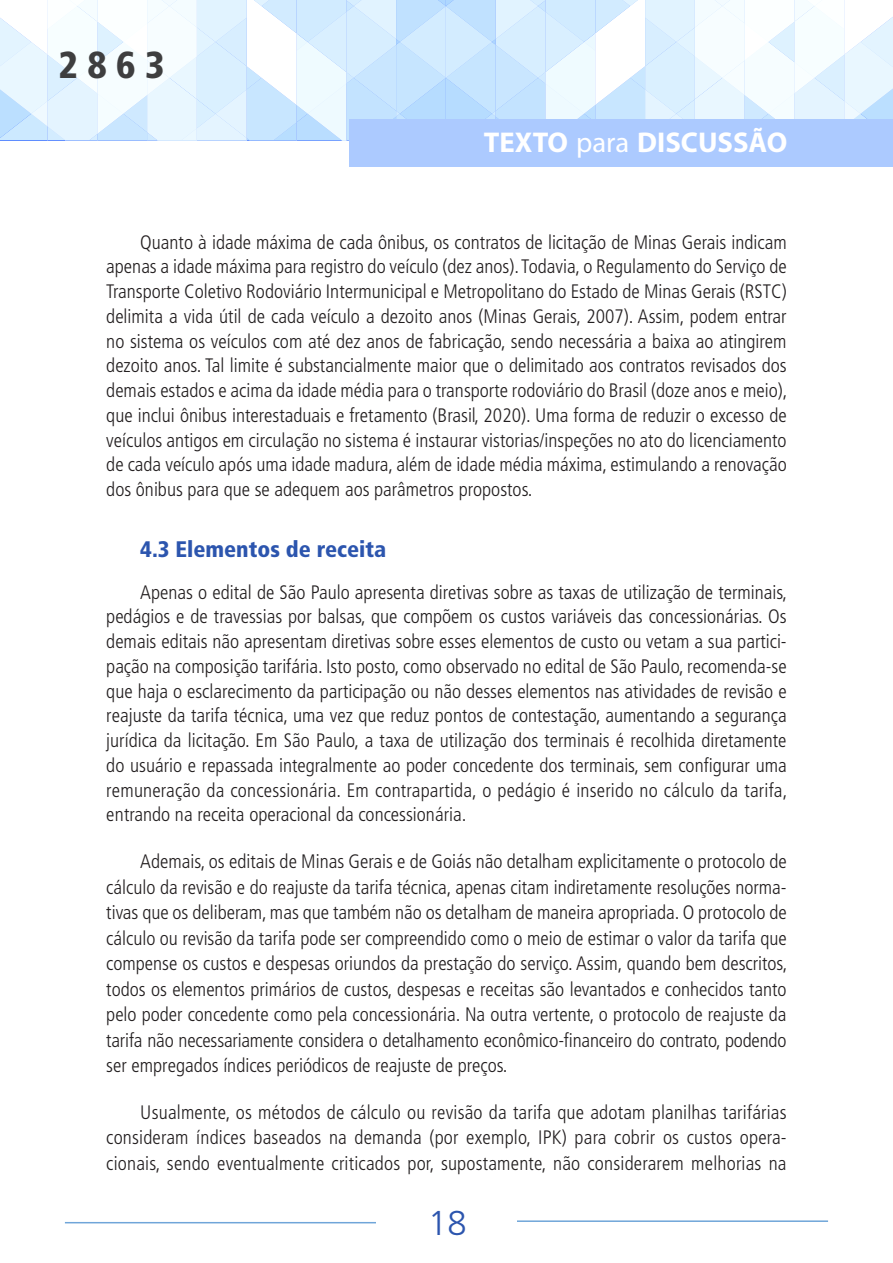
<style>
.page{position:relative;width:893px;height:1263px;background:#fff}
.page>*{position:absolute;margin:0;border:0;box-sizing:border-box;transform-origin:0 0}
.t1{font:900 condensed 37.5px "Frutiger LT Pro";color:#3e3e3f}
.t2{font:300 34.5px "Frutiger LT Pro";color:#2c55ae}
.t3{font:700 28.65px "Myriad Pro";color:#fff}
.titulo_2{font:900 condensed 22.5px "Frutiger LT Pro";color:#2c55ae}
.texto_corrido{font:300 condensed 19.5px/24.8px "Frutiger LT Pro";color:#231f20;text-align:justify}
.s1{font-weight:400}
</style>
<div class="page">
<svg style="left:0;top:0;width:893px;height:140px"></svg>
<div style="left:349px;top:119px;width:544px;height:48px;background:#accaff"></div>
<hr style="left:517px;top:1220px;width:311px;height:2px;background:#6fa5d9">
<hr style="left:65px;top:1222px;width:311px;height:1px;background:#6fa5d9">
<h1 class="t1" style="left:58px;top:42px;width:108px">2863</h1>
<h3 class="t3" style="left:484px;top:124px;width:305px">TEXTO <span class="s1">para</span> DISCUSSÃO</h3>
<p class="texto_corrido" style="left:106px;top:230px;width:683px;text-indent:34px">Quanto à idade máxima de cada ônibus, os contratos de licitação de Minas Gerais indicam apenas a idade máxima para registro do veículo (dez anos). Todavia, o Regulamento do Serviço de Transporte Coletivo Rodoviário Intermunicipal e Metropolitano do Estado de Minas Gerais (RSTC) delimita a vida útil de cada veículo a dezoito anos (Minas Gerais, 2007). Assim, podem entrar no sistema os veículos com até dez anos de fabricação, sendo necessária a baixa ao atingirem dezoito anos. Tal limite é substancialmente maior que o delimitado aos contratos revisados dos demais estados e acima da idade média para o transporte rodoviário do Brasil (doze anos e meio), que inclui ônibus interestaduais e fretamento (Brasil, 2020). Uma forma de reduzir o excesso de veículos antigos em circulação no sistema é instaurar vistorias/inspeções no ato do licenciamento de cada veículo após uma idade madura, além de idade média máxima, estimulando a renovação dos ônibus para que se adequem aos parâmetros propostos.</p>
<p class="titulo_2" style="left:140px;top:535px;width:248px">4.3 Elementos de receita</p>
<p class="texto_corrido" style="left:106px;top:580px;width:683px;text-indent:34px">Apenas o edital de São Paulo apresenta diretivas sobre as taxas de utilização de terminais, pedágios e de travessias por balsas, que compõem os custos variáveis das concessionárias. Os demais editais não apresentam diretivas sobre esses elementos de custo ou vetam a sua partici&shy;pação na composição tarifária. Isto posto, como observado no edital de São Paulo, recomenda-se que haja o esclarecimento da participação ou não desses elementos nas atividades de revisão e reajuste da tarifa técnica, uma vez que reduz pontos de contestação, aumentando a segurança jurídica da licitação. Em São Paulo, a taxa de utilização dos terminais é recolhida diretamente do usuário e repassada integralmente ao poder concedente dos terminais, sem configurar uma remuneração da concessionária. Em contrapartida, o pedágio é inserido no cálculo da tarifa, entrando na receita operacional da concessionária.</p>
<p class="texto_corrido" style="left:106px;top:849px;width:683px;line-height:25.5px;text-indent:34px">Ademais, os editais de Minas Gerais e de Goiás não detalham explicitamente o protocolo de cálculo da revisão e do reajuste da tarifa técnica, apenas citam indiretamente resoluções norma&shy;tivas que os deliberam, mas que também não os detalham de maneira apropriada. O protocolo de cálculo ou revisão da tarifa pode ser compreendido como o meio de estimar o valor da tarifa que compense os custos e despesas oriundos da prestação do serviço. Assim, quando bem descritos, todos os elementos primários de custos, despesas e receitas são levantados e conhecidos tanto pelo poder concedente como pela concessionária. Na outra vertente, o protocolo de reajuste da tarifa não necessariamente considera o detalhamento econômico-financeiro do contrato, podendo ser empregados índices periódicos de reajuste de preços.</p>
<p class="texto_corrido" style="left:106px;top:1100px;width:682px;line-height:25.5px;text-indent:34px">Usualmente, os métodos de cálculo ou revisão da tarifa que adotam planilhas tarifárias consideram índices baseados na demanda (por exemplo, IPK) para cobrir os custos opera&shy;cionais, sendo eventualmente criticados por, supostamente, não considerarem melhorias na</p>
<h2 class="t2" style="left:428px;top:1203px;width:40px">18</h2>
</div>
